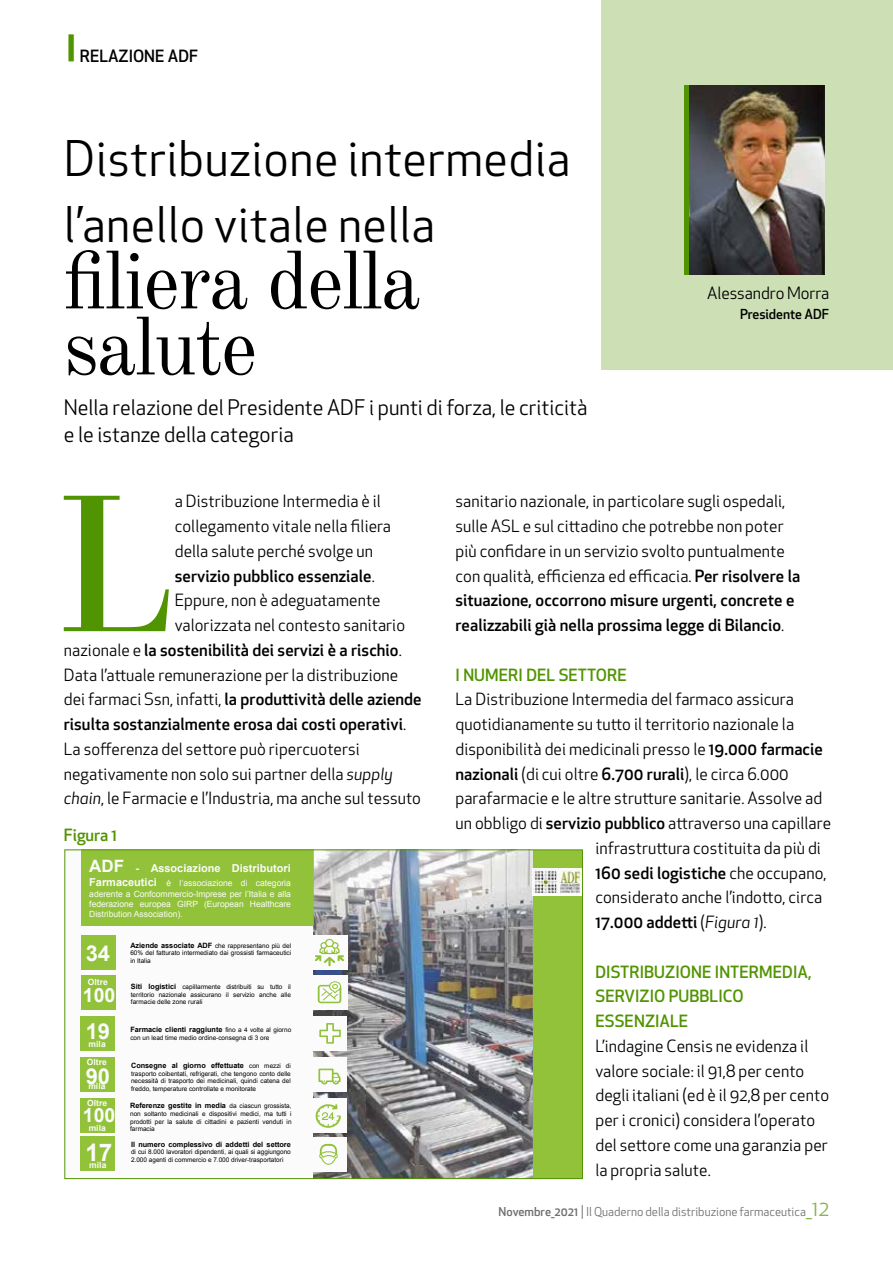
<style>
.page{position:relative;width:893px;height:1263px;background:#fff}
.page>*{position:absolute;margin:0;border:0;box-sizing:border-box;transform-origin:0 0}
.t1{font:191.85px "Bodoni BE";color:#519401}
.t2{font:81px/66px "Old Standard";letter-spacing:-.03em;color:#000}
.t3{font:48px/66px "Apex New";letter-spacing:.01em;color:#000}
.t4{font:700 24.3px "Arial";color:#fbfbfb}
.t5{font:700 21.9px/44.5px "Arial";color:#fbfbfb}
.t6{font:21px/27px "Apex New";color:#000}
.t7{font:700 19.5px "Arial";color:#fbfbfb}
.t8{font:16.5px/24.8px "Apex New";letter-spacing:.005em;color:#000}
.t9{font:500 16.5px "Apex New";letter-spacing:.005em;color:#000}
.t10{font:500 16.5px/24.8px "Apex New";letter-spacing:.005em;color:#519401}
.t11{font:500 13.5px "Apex New";letter-spacing:-.005em;color:#000}
.t12{font:12px "Apex New";color:#706f6f}
.t13{font:700 10.95px "Arial";color:#fbfbfb}
.t14{font:8.55px/10.4px "Arial";color:#fbfbfb;text-align:justify}
.t15{font:700 8.55px "Arial";letter-spacing:.005em;color:#fbfbfb}
.t16{font:700 7.35px "Arial";color:#000}
.t17{font:6.45px/7.6px "Arial";color:#000;text-align:justify}
.s1{font-weight:400}
.s2{font-style:italic}
.s3{font-size:16.95px}
.s4{font-weight:700;font-size:10.95px}
.s5{font-style:inherit}
.s6{font-weight:700;font-size:7.35px}
.s7{font-weight:400;font-size:6.45px}
.s8{font-weight:500}
.s9{font-weight:400;font-style:italic}
.s10{font-size:13.5px}
.s11{font-size:21px;color:#85b44d}
</style>
<div class="page">
<div style="left:601px;top:0;width:292px;height:370px;background:#cde0b5"></div>
<div style="left:685px;top:85px;width:5px;height:189px;background:#519401"></div>
<img style="left:690px;top:85px;width:134px;height:189px">
<div style="left:65px;top:850px;width:517px;height:328px;background:#fbfbfb"></div>
<img style="left:314px;top:852px;width:219px;height:325px">
<div style="left:82px;top:850px;width:231px;height:75px;background:#92c23a"></div>
<div style="left:81px;top:850px;width:233px;height:75px;border:1px solid #92c23a"></div>
<div style="left:533px;top:850px;width:49px;height:328px;background:#92c23a"></div>
<div style="left:81px;top:935px;width:34px;height:35px;background:#92c23a"></div>
<div style="left:81px;top:975px;width:34px;height:34px;background:#92c23a"></div>
<div style="left:81px;top:1016px;width:34px;height:35px;background:#92c23a"></div>
<div style="left:81px;top:1058px;width:34px;height:34px;background:#92c23a"></div>
<div style="left:81px;top:1098px;width:34px;height:34px;background:#92c23a"></div>
<div style="left:81px;top:1136px;width:34px;height:35px;background:#92c23a"></div>
<div style="left:313px;top:935px;width:34px;height:34px;background:#fbfbfb"></div>
<div style="left:313px;top:975px;width:35px;height:34px;background:#fbfbfb"></div>
<div style="left:313px;top:1016px;width:34px;height:35px;background:#fbfbfb"></div>
<div style="left:313px;top:1058px;width:34px;height:34px;background:#fbfbfb"></div>
<div style="left:313px;top:1098px;width:34px;height:34px;background:#fbfbfb"></div>
<div style="left:313px;top:1137px;width:34px;height:35px;background:#fbfbfb"></div>
<svg style="left:315px;top:939px;width:29px;height:27px"></svg>
<svg style="left:318px;top:981px;width:23px;height:22px"></svg>
<svg style="left:318px;top:1068px;width:23px;height:16px"></svg>
<svg style="left:316px;top:1104px;width:25px;height:24px"></svg>
<svg style="left:319px;top:1144px;width:19px;height:21px"></svg>
<svg style="left:319px;top:1023px;width:22px;height:21px"></svg>
<img style="left:532px;top:869px;width:49px;height:26px">
<p class="t9" style="left:68px;top:44px;width:132px"><sup>|</sup> RELAZIONE ADF</p>
<h3 class="t3" style="left:64px;top:126px;width:508px">Distribuzione intermedia l’anello vitale nella</h3>
<h2 class="t2" style="left:64px;top:249px;width:359px">filiera della salute</h2>
<p class="t6" style="left:64px;top:394px;width:525px">Nella relazione del Presidente ADF i punti di forza, le criticità e le istanze della categoria</p>
<p class="t8" style="left:707px;top:281px;width:123px">Alessandro Morra</p>
<p class="t11" style="left:740px;top:305px;width:91px">Presidente ADF</p>
<h1 class="t1" style="left:58px;top:456px;width:117px">L</h1>
<p class="t8" style="left:175px;top:489px;width:208px">a Distribuzione Intermedia è il</p>
<p class="t8" style="left:175px;top:514px;width:218px">collegamento vitale nella filiera</p>
<p class="t8" style="left:175px;top:538px;width:200px">della salute perché svolge un</p>
<p class="t9" style="left:175px;top:565px;width:202px">servizio pubblico essenziale<span class="s1">.</span></p>
<p class="t8" style="left:175px;top:588px;width:207px">Eppure, non è adeguatamente</p>
<p class="t8" style="left:175px;top:613px;width:232px">valorizzata nel contesto sanitario</p>
<p class="t9" style="left:64px;top:639px;width:340px"><span class="s1">nazionale e</span> la sostenibilità dei servizi è a rischio<span class="s1">.</span></p>
<p class="t8" style="left:64px;top:662px;width:336px">Data l’attuale remunerazione per la distribuzione</p>
<p class="t9" style="left:64px;top:688px;width:359px"><span class="s1">dei farmaci Ssn, infatti,</span> la produttività delle aziende</p>
<p class="t9" style="left:64px;top:713px;width:344px">risulta sostanzialmente erosa dai costi operativi<span class="s1">.</span></p>
<p class="t8" style="left:64px;top:736px;width:298px">La sofferenza del settore può ripercuotersi</p>
<p class="t8" style="left:64px;top:761px;width:330px">negativamente non solo sui partner della <span class="s2">supply</span></p>
<p class="t8" style="left:64px;top:786px;width:359px"><span class="s2">chain</span>, le Farmacie e l’Industria, ma anche sul tessuto</p>
<p class="t10" style="left:64px;top:822px;width:55px">Figura 1</p>
<p class="t13" style="left:89px;top:860px;width:203px"><span class="s3">ADF</span> - Associazione Distributori</p>
<p class="t14" style="left:89px;top:878px;width:203px"><span class="s4">Farmaceutici</span> è <span class="s5">l’associazione</span> di categoria aderente a Confcommercio-Imprese per <span class="s5">l’Italia</span> e alla federazione europea GIRP (European Healthcare Distribution Association).</p>
<h3 class="t5" style="left:86px;top:931px;width:26px">34</h3>
<p class="t15" style="left:88px;top:976px;width:21px">Oltre</p>
<p class="t7" style="left:83px;top:982px;width:34px">100</p>
<h3 class="t5" style="left:86px;top:1010px;width:26px">19<br>90</h3>
<p class="t15" style="left:89px;top:1038px;width:19px">mila</p>
<p class="t15" style="left:88px;top:1081px;width:19px">mila</p>
<p class="t15" style="left:87px;top:1057px;width:21px">Oltre</p>
<p class="t15" style="left:87px;top:1098px;width:21px">Oltre</p>
<p class="t7" style="left:83px;top:1102px;width:34px">100</p>
<p class="t15" style="left:89px;top:1122px;width:19px">mila</p>
<h3 class="t4" style="left:85px;top:1136px;width:29px">17</h3>
<p class="t15" style="left:89px;top:1159px;width:19px">mila</p>
<p class="t17" style="left:130px;top:941px;width:162px"><span class="s6">Aziende associate ADF</span> che rappresentano più del 60% del fatturato intermediato dai grossisti farmaceutici in Italia</p>
<p class="t17" style="left:131px;top:982px;width:162px"><span class="s6">Siti logistici</span> capillarmente distribuiti su tutto il territorio nazionale assicurano il servizio anche alle farmacie delle zone rurali</p>
<p class="t16" style="left:130px;top:1025px;width:162px">Farmacie clienti raggiunte <span class="s7">fino a 4 volte al giorno</span></p>
<p class="t17" style="left:130px;top:1034px;width:141px">con un lead time medio ordine-consegna di 3 ore</p>
<p class="t16" style="left:131px;top:1060px;width:161px">Consegne al giorno effettuate <span class="s7">con mezzi di</span></p>
<p class="t17" style="left:131px;top:1069px;width:161px">trasporto coibentati, refrigerati, che tengono conto delle necessità di trasporto dei medicinali, quindi catena del freddo, temperature controllate e monitorate</p>
<p class="t16" style="left:130px;top:1100px;width:163px">Referenze gestite in media <span class="s7">da ciascun grossista,</span></p>
<p class="t17" style="left:130px;top:1110px;width:163px">non soltanto medicinali e dispositivi medici, ma tutti i prodotti per la salute di cittadini e pazienti venduti in farmacia</p>
<p class="t16" style="left:131px;top:1139px;width:161px">Il numero complessivo di addetti del settore</p>
<p class="t17" style="left:131px;top:1148px;width:161px">di cui 8.000 lavoratori dipendenti, ai quali si aggiungono<br>2.000 agenti di commercio e 7.000 driver-trasportatori</p>
<p class="t8" style="left:455px;top:489px;width:346px">sanitario nazionale, in particolare sugli ospedali, sulle ASL e sul cittadino che potrebbe non poter più confidare in un servizio svolto puntualmente con qualità, efficienza ed efficacia. <span class="s8">Per risolvere la situazione, occorrono misure urgenti, concrete e realizzabili già nella prossima legge di Bilancio</span>.</p>
<p class="t10" style="left:455px;top:662px;width:173px">I NUMERI DEL SETTORE</p>
<p class="t8" style="left:455px;top:687px;width:340px">La Distribuzione Intermedia del farmaco assicura</p>
<p class="t8" style="left:455px;top:712px;width:340px">quotidianamente su tutto il territorio nazionale la</p>
<p class="t8" style="left:455px;top:736px;width:369px">disponibilità dei medicinali presso le <span class="s8">19.000 farmacie</span></p>
<p class="t8" style="left:455px;top:761px;width:335px"><span class="s8">nazionali</span> (di cui oltre <span class="s8">6.700 rurali</span>), le circa 6.000</p>
<p class="t8" style="left:455px;top:786px;width:368px">parafarmacie e le altre strutture sanitarie. Assolve ad</p>
<p class="t8" style="left:455px;top:811px;width:377px">un obbligo di <span class="s8">servizio pubblico</span> attraverso una capillare</p>
<p class="t8" style="left:595px;top:835px;width:227px">infrastruttura costituita da più di</p>
<p class="t9" style="left:595px;top:862px;width:233px">160 sedi logistiche <span class="s1">che occupano,</span></p>
<p class="t8" style="left:595px;top:885px;width:228px">considerato anche l’indotto, circa</p>
<p class="t9" style="left:595px;top:911px;width:173px">17.000 addetti <span class="s1">(</span><span class="s9">Figura 1</span><span class="s1">).</span></p>
<p class="t10" style="left:595px;top:959px;width:218px">DISTRIBUZIONE INTERMEDIA,<br>SERVIZIO PUBBLICO<br>ESSENZIALE</p>
<p class="t8" style="left:595px;top:1033px;width:235px">L’indagine Censis ne evidenza il valore sociale: il 91,8 per cento degli italiani (ed è il 92,8 per cento per i cronici) considera l’operato del settore come una garanzia per la propria salute.</p>
<p class="t12" style="left:499px;top:1204px;width:332px"><span class="s8">Novembre_2021</span> <span class="s10">|</span> Il Quaderno della distribuzione farmaceutica<span class="s11">_12</span></p>
</div>
